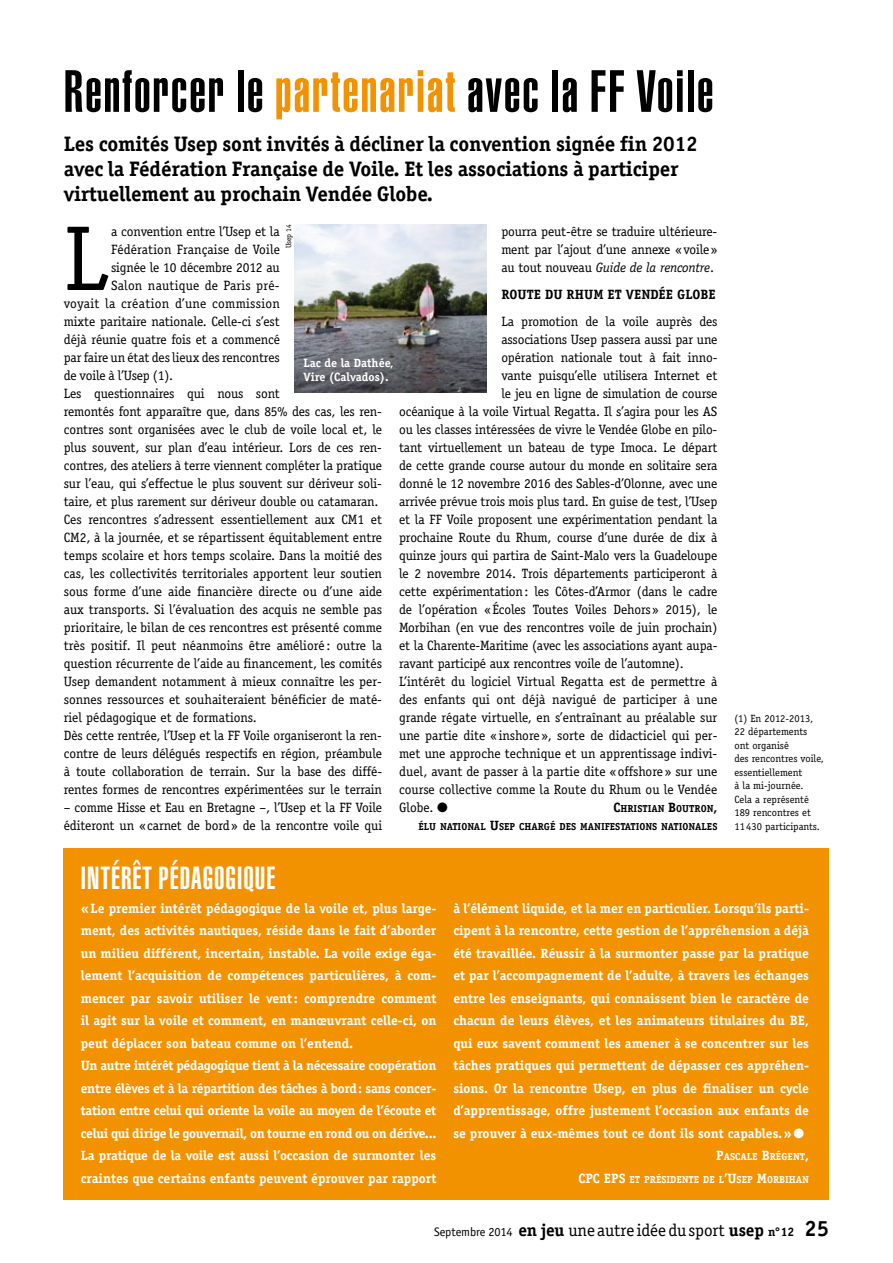
<style>
.page{position:relative;width:893px;height:1263px;background:#fff}
.page>*{position:absolute;margin:0;border:0;box-sizing:border-box;transform-origin:0 0}
.t1{font:92.4px "Officina Serif";color:#000}
.t2{font:900 extra-condensed 58.5px "Helvetica";letter-spacing:.035em;color:#000}
.t3{font:900 extra-condensed 31.5px "Helvetica";letter-spacing:.03em;color:#fff}
.t4{font:700 21px/24.8px "Officina Serif";letter-spacing:-.01em;color:#000}
.t5{font:17.25px "Officina Serif";letter-spacing:-.005em;color:#000}
.t6{font:13.5px/18px "Officina Serif";letter-spacing:-.01em;color:#000}
.t7{font:700 13.5px/22.5px "Officina Serif";color:#fff}
.t8{font:13.5px "Officina Serif";letter-spacing:.02em;color:#000}
.t9{font:13.5px "Officina Serif";letter-spacing:.01em;color:#000}
.t10{font:13.5px "Officina Serif";letter-spacing:.015em;color:#000}
.t11{font:700 13.5px "Officina Serif";color:#000}
.t12{font:700 12px/13.5px "Officina Serif";color:#fff}
.t13{font:10.5px/13.5px "Officina Serif";color:#000}
.t14{font:700 10.2px/18px "Officina Serif";color:#000;text-align:right}
.t15{font:700 10.2px "Officina Serif";color:#fff}
.t16{font:7.5px "Officina Serif";letter-spacing:-.005em;color:#000}
.s1{color:#f39200}
.s2{font-style:italic}
.s3{font-size:13.5px}
.s4{font-family:"Officina Sans";font-size:12.3px}
.s5{font-weight:700}
.s6{font-weight:700;font-size:12.3px}
.s7{font-weight:700;font-size:22.2px}
</style>
<div class="page">
<div style="left:64px;top:848px;width:765px;height:351px;background:#f39200"></div>
<img style="left:295px;top:225px;width:191px;height:167px">
<h2 class="t2" style="left:64px;top:58px;width:651px">Renforcer le <span class="s1">partenariat</span> avec la FF Voile</h2>
<h3 class="t4" style="left:64px;top:132px;width:636px">Les comités Usep sont invités à décliner la convention signée fin 2012 avec la Fédération Française de Voile. Et les associations à participer virtuellement au prochain Vendée Globe.</h3>
<p class="t16" style="left:284px;top:248px;width:25px;rotate:-90deg">Usep 14</p>
<p class="t6" style="left:501px;top:222px;width:218px;text-align:justify">pourra peut-être se traduire ultérieure&shy;ment par l’ajout d’une annexe «voile» au tout nouveau <span class="s2">Guide de la rencontre</span>.</p>
<p class="t11" style="left:501px;top:286px;width:208px">Route du Rhum et Vendée Globe</p>
<p class="t6" style="left:501px;top:312px;width:218px">La promotion de la voile auprès des</p>
<p class="t6" style="left:501px;top:330px;width:218px">associations Usep passera aussi par une</p>
<p class="t6" style="left:501px;top:348px;width:218px">opération nationale tout à fait inno-</p>
<p class="t6" style="left:501px;top:366px;width:218px">vante puisqu’elle utilisera Internet et</p>
<p class="t6" style="left:501px;top:384px;width:218px">le jeu en ligne de simulation de course</p>
<p class="t6" style="left:399px;top:402px;width:320px">océanique à la voile Virtual Regatta. Il s’agira pour les AS</p>
<p class="t6" style="left:399px;top:420px;width:320px">ou les classes intéressées de vivre le Vendée Globe en pilo-</p>
<p class="t6" style="left:399px;top:438px;width:320px">tant virtuellement un bateau de type Imoca. Le départ</p>
<p class="t6" style="left:399px;top:456px;width:320px">de cette grande course autour du monde en solitaire sera</p>
<p class="t6" style="left:399px;top:474px;width:320px">donné le 12 novembre 2016 des Sables-d’Olonne, avec une</p>
<p class="t6" style="left:399px;top:492px;width:320px">arrivée prévue trois mois plus tard. En guise de test, l’Usep</p>
<p class="t6" style="left:399px;top:510px;width:320px">et la FF Voile proposent une expérimentation pendant la</p>
<p class="t6" style="left:399px;top:528px;width:320px">prochaine Route du Rhum, course d’une durée de dix à</p>
<p class="t6" style="left:399px;top:546px;width:320px">quinze jours qui partira de Saint-Malo vers la Guadeloupe</p>
<p class="t6" style="left:399px;top:564px;width:320px">le 2 novembre 2014. Trois départements participeront à</p>
<p class="t6" style="left:399px;top:582px;width:320px">cette expérimentation: les Côtes-d’Armor (dans le cadre</p>
<p class="t6" style="left:399px;top:600px;width:320px">de l’opération « Écoles Toutes Voiles Dehors» 2015), le</p>
<p class="t6" style="left:399px;top:618px;width:320px">Morbihan (en vue des rencontres voile de juin prochain)</p>
<p class="t6" style="left:399px;top:636px;width:320px">et la Charente-Maritime (avec les associations ayant aupa-</p>
<p class="t6" style="left:399px;top:654px;width:286px">ravant participé aux rencontres voile de l’automne).</p>
<p class="t6" style="left:399px;top:672px;width:320px">L’intérêt du logiciel Virtual Regatta est de permettre à</p>
<p class="t6" style="left:399px;top:690px;width:320px">des enfants qui ont déjà navigué de participer à une</p>
<p class="t6" style="left:399px;top:708px;width:320px">grande régate virtuelle, en s’entraînant au préalable sur</p>
<p class="t6" style="left:399px;top:726px;width:320px">une partie dite « inshore », sorte de didacticiel qui per-</p>
<p class="t6" style="left:399px;top:744px;width:320px">met une approche technique et un apprentissage indivi-</p>
<p class="t6" style="left:399px;top:762px;width:320px">duel, avant de passer à la partie dite «offshore » sur une</p>
<p class="t6" style="left:399px;top:780px;width:320px">course collective comme la Route du Rhum ou le Vendée</p>
<p class="t6" style="left:399px;top:798px;width:50px">Globe. ●</p>
<h1 class="t1" style="left:64px;top:205px;width:46px">L</h1>
<p class="t6" style="left:111px;top:222px;width:170px">a convention entre l’Usep et la</p>
<p class="t9" style="left:111px;top:242px;width:170px">Fédération Française de Voile</p>
<p class="t6" style="left:111px;top:258px;width:170px">signée le 10 décembre 2012 au</p>
<p class="t10" style="left:111px;top:278px;width:170px">Salon nautique de Paris pré-</p>
<p class="t8" style="left:64px;top:296px;width:218px">voyait la création d’une commission</p>
<p class="t6" style="left:64px;top:312px;width:217px">mixte paritaire nationale. Celle-ci s’est</p>
<p class="t6" style="left:64px;top:330px;width:218px">déjà réunie quatre fois et a commencé</p>
<p class="t6" style="left:64px;top:348px;width:217px">par faire un état des lieux des rencontres</p>
<p class="t6" style="left:64px;top:366px;width:111px">de voile à l’Usep (1).</p>
<p class="t6" style="left:64px;top:384px;width:218px">Les questionnaires qui nous sont</p>
<p class="t6" style="left:64px;top:402px;width:320px">remontés font apparaître que, dans 85% des cas, les ren-</p>
<p class="t6" style="left:64px;top:420px;width:320px">contres sont organisées avec le club de voile local et, le</p>
<p class="t6" style="left:64px;top:438px;width:320px">plus souvent, sur plan d’eau intérieur. Lors de ces ren-</p>
<p class="t6" style="left:64px;top:456px;width:320px">contres, des ateliers à terre viennent compléter la pratique</p>
<p class="t6" style="left:64px;top:474px;width:320px">sur l’eau, qui s’effectue le plus souvent sur dériveur soli-</p>
<p class="t6" style="left:64px;top:492px;width:316px">taire, et plus rarement sur dériveur double ou catamaran.</p>
<p class="t6" style="left:64px;top:510px;width:320px">Ces rencontres s’adressent essentiellement aux CM1 et</p>
<p class="t6" style="left:64px;top:528px;width:320px">CM2, à la journée, et se répartissent équitablement entre</p>
<p class="t6" style="left:64px;top:546px;width:320px">temps scolaire et hors temps scolaire. Dans la moitié des</p>
<p class="t6" style="left:64px;top:564px;width:320px">cas, les collectivités territoriales apportent leur soutien</p>
<p class="t6" style="left:64px;top:582px;width:320px">sous forme d’une aide financière directe ou d’une aide</p>
<p class="t6" style="left:64px;top:600px;width:320px">aux transports. Si l’évaluation des acquis ne semble pas</p>
<p class="t6" style="left:64px;top:618px;width:320px">prioritaire, le bilan de ces rencontres est présenté comme</p>
<p class="t6" style="left:64px;top:636px;width:320px">très positif. Il peut néanmoins être amélioré : outre la</p>
<p class="t6" style="left:64px;top:654px;width:320px">question récurrente de l’aide au financement, les comités</p>
<p class="t6" style="left:64px;top:672px;width:320px">Usep demandent notamment à mieux connaître les per-</p>
<p class="t6" style="left:64px;top:690px;width:320px">sonnes ressources et souhaiteraient bénéficier de maté-</p>
<p class="t6" style="left:64px;top:708px;width:195px">riel pédagogique et de formations.</p>
<p class="t6" style="left:64px;top:726px;width:320px">Dès cette rentrée, l’Usep et la FF Voile organiseront la ren-</p>
<p class="t6" style="left:64px;top:744px;width:320px">contre de leurs délégués respectifs en région, préambule</p>
<p class="t6" style="left:64px;top:762px;width:320px">à toute collaboration de terrain. Sur la base des diffé-</p>
<p class="t6" style="left:64px;top:780px;width:320px">rentes formes de rencontres expérimentées sur le terrain</p>
<p class="t6" style="left:64px;top:798px;width:320px">– comme Hisse et Eau en Bretagne –, l’Usep et la FF Voile éditeront un «carnet de bord» de la rencontre voile qui</p>
<p class="t12" style="left:303px;top:356px;width:92px">Lac de la Dathée,<br>Vire (Calvados).</p>
<p class="t14" style="left:419px;top:799px;width:300px"><span class="s3">C</span>HRISTIAN <span class="s3">B</span>OUTRON<span class="s3">,<br></span>ÉLU NATIONAL <span class="s3">U</span>SEP CHARGÉ DES MANIFESTATIONS NATIONALES</p>
<p class="t13" style="left:734px;top:711px;width:91px">(1) En 2012-2013,<br>22 départements ont organisé<br>des rencontres voile, essentiellement<br>à la mi-journée.<br>Cela a représenté<br>189 rencontres et<br>11 430 participants.</p>
<h3 class="t3" style="left:81px;top:859px;width:195px">Intérêt pédagogique</h3>
<p class="t7" style="left:81px;top:896px;width:357px">« Le premier intérêt pédagogique de la voile et, plus large&shy;ment, des activités nautiques, réside dans le fait d’aborder un milieu différent, incertain, instable. La voile exige éga&shy;lement l’acquisition de compétences particulières, à com&shy;mencer par savoir utiliser le vent: comprendre comment il agit sur la voile et comment, en manœuvrant celle-ci, on peut déplacer son bateau comme on l’entend.<br>Un autre intérêt pédagogique tient à la nécessaire coopération entre élèves et à la répartition des tâches à bord: sans concer&shy;tation entre celui qui oriente la voile au moyen de l’écoute et celui qui dirige le gouvernail, on tourne en rond ou on dérive...<br>La pratique de la voile est aussi l’occasion de surmonter les craintes que certains enfants peuvent éprouver par rapport</p>
<p class="t7" style="left:453px;top:897px;width:357px;text-align:justify">à l’élément liquide, et la mer en particulier. Lorsqu’ils parti&shy;cipent à la rencontre, cette gestion de l’appréhension a déjà été travaillée. Réussir à la surmonter passe par la pratique et par l’accompagnement de l’adulte, à travers les échanges entre les enseignants, qui connaissent bien le caractère de chacun de leurs élèves, et les animateurs titulaires du BE, qui eux savent comment les amener à se concentrer sur les tâches pratiques qui permettent de dépasser ces appréhen&shy;sions. Or la rencontre Usep, en plus de finaliser un cycle d’apprentissage, offre justement l’occasion aux enfants de se prouver à eux-mêmes tout ce dont ils sont capables.»●</p>
<p class="t15" style="left:716px;top:1150px;width:94px"><span class="s3">P</span>ASCALE <span class="s3">B</span>RÉGENT<span class="s3">,</span></p>
<p class="t15" style="left:578px;top:1173px;width:232px"><span class="s3">CPC EPS</span> ET PRÉSIDENTE DE L<span class="s3">’U</span>SEP <span class="s3">M</span>ORBIHAN</p>
<p class="t5" style="left:434px;top:1220px;width:397px"><span class="s4">Septembre 2014</span> <span class="s5">en jeu</span> une autre idée du sport <span class="s5">usep</span> <span class="s6">n°12</span> <span class="s7">25</span></p>
</div>
